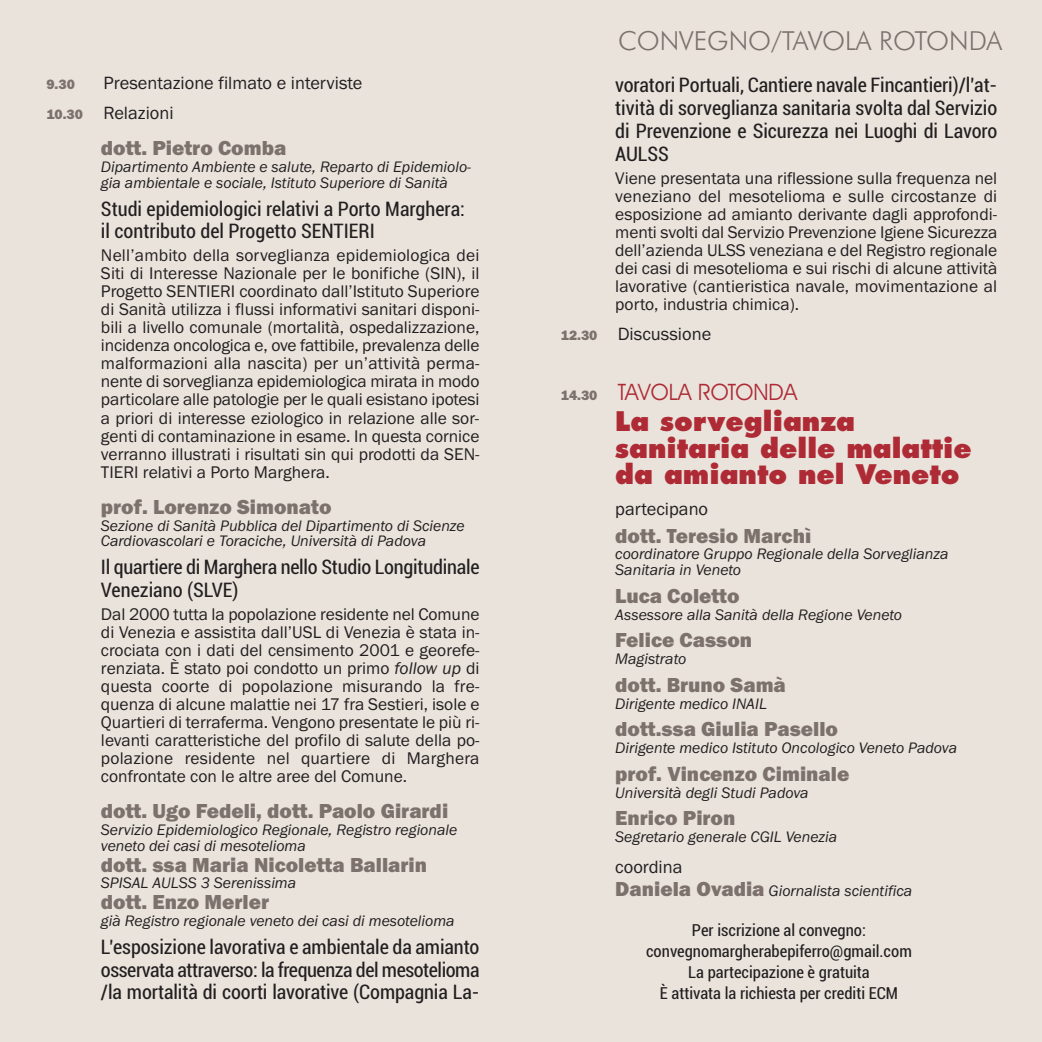
<style>
.page{position:relative;width:1042px;height:1042px;background:#fff}
.page>*{position:absolute;margin:0;border:0;box-sizing:border-box;transform-origin:0 0}
.t1{font:800 26.25px/26.2px "Futura Std";color:#ae2b35}
.t2{font:300 26.25px "Futura BT";color:#7d716c}
.t3{font:22.75px "Avant Garde IT Cby BT";color:#ae2b35}
.t4{font:800 21px "Franklin Gothic";color:#7d716c}
.t5{font:condensed 20.12px/22.8px "Roboto";letter-spacing:-.005em;color:#231f20}
.t6{font:18.38px/30.1px "Franklin Gothic";color:#231f20}
.t7{font:17.5px/18px "Franklin Gothic";color:#231f20;text-align:justify}
.t8{font:condensed 16.62px/21px "Roboto";color:#231f20;text-align:center}
.t9{font:italic 15.75px/15.8px "Franklin Gothic";color:#231f20}
.t10{font:800 14px "Franklin Gothic";color:#7d716c}
.s1{font-weight:800;font-size:14px;color:#7d716c}
.s2{font-style:italic}
.s3{font-family:"Franklin Gothic";font-weight:800;font-size:14px;color:#7d716c}
.s4{font-weight:800;font-style:normal;font-size:21px;color:#7d716c}
</style>
<div class="page">
<div style="left:0;top:0;width:1041px;height:1042px;background:#e9e3dc"></div>
<p class="t6" style="left:46px;top:68px;width:317px;text-indent:57px">Presentazione filmato e interviste<br><span class="s1">10.30</span> Relazioni</p>
<p class="t4" style="left:101px;top:136px;width:187px">dott. Pietro Comba</p>
<p class="t9" style="left:101px;top:159px;width:372px">Dipartimento Ambiente e salute, Reparto di Epidemiolo&shy;gia ambientale e sociale, Istituto Superiore di Sanità</p>
<p class="t5" style="left:101px;top:197px;width:365px">Studi epidemiologici relativi a Porto Marghera: il contributo del Progetto SENTIERI</p>
<p class="t7" style="left:101px;top:246px;width:380px">Nell’ambito della sorveglianza epidemiologica dei Siti di Interesse Nazionale per le bonifiche (SIN), il Progetto SENTIERI coordinato dall’Istituto Superiore di Sanità utilizza i flussi informativi sanitari disponi&shy;bili a livello comunale (mortalità, ospedalizzazione, incidenza oncologica e, ove fattibile, prevalenza delle malformazioni alla nascita) per un’attività perma&shy;nente di sorveglianza epidemiologica mirata in modo particolare alle patologie per le quali esistano ipotesi a priori di interesse eziologico in relazione alle sor&shy;genti di contaminazione in esame. In questa cornice verranno illustrati i risultati sin qui prodotti da SEN-TIERI relativi a Porto Marghera.</p>
<p class="t4" style="left:101px;top:494px;width:232px">prof. Lorenzo Simonato</p>
<p class="t9" style="left:101px;top:517px;width:365px">Sezione di Sanità Pubblica del Dipartimento di Scienze<br>Cardiovascolari e Toraciche, Università di Padova</p>
<p class="t5" style="left:101px;top:556px;width:380px">Il quartiere di Marghera nello Studio Longitudinale<br>Veneziano (SLVE)</p>
<p class="t7" style="left:101px;top:605px;width:380px">Dal 2000 tutta la popolazione residente nel Comune di Venezia e assistita dall’USL di Venezia è stata in&shy;crociata con i dati del censimento 2001 e georefe&shy;renziata. È stato poi condotto un primo <span class="s2">follow up</span> di questa coorte di popolazione misurando la fre&shy;quenza di alcune malattie nei 17 fra Sestieri, isole e Quartieri di terraferma. Vengono presentate le più ri&shy;levanti caratteristiche del profilo di salute della po&shy;polazione residente nel quartiere di Marghera confrontate con le altre aree del Comune.</p>
<p class="t4" style="left:101px;top:798px;width:349px">dott. Ugo Fedeli, dott. Paolo Girardi</p>
<p class="t9" style="left:101px;top:821px;width:358px">Servizio Epidemiologico Regionale, Registro regionale veneto dei casi di mesotelioma</p>
<p class="t4" style="left:101px;top:852px;width:328px">dott. ssa Maria Nicoletta Ballarin</p>
<p class="t9" style="left:101px;top:875px;width:197px">SPISAL AULSS 3 Serenissima</p>
<p class="t4" style="left:101px;top:890px;width:170px">dott. Enzo Merler</p>
<p class="t9" style="left:101px;top:913px;width:355px">già Registro regionale veneto dei casi di mesotelioma</p>
<p class="t5" style="left:101px;top:935px;width:380px;text-align:justify">L’esposizione lavorativa e ambientale da amianto osservata attraverso: la frequenza del mesotelioma /la mortalità di coorti lavorative (Compagnia La-</p>
<p class="t10" style="left:46px;top:76px;width:30px">9.30</p>
<h1 class="t2" style="left:618px;top:25px;width:386px">CONVEGNO/TAVOLA ROTONDA</h1>
<p class="t5" style="left:615px;top:74px;width:383px;text-align:justify">voratori Portuali, Cantiere navale Fincantieri)/l’at&shy;tività di sorveglianza sanitaria svolta dal Servizio di Prevenzione e Sicurezza nei Luoghi di Lavoro AULSS</p>
<p class="t7" style="left:615px;top:169px;width:383px">Viene presentata una riflessione sulla frequenza nel veneziano del mesotelioma e sulle circostanze di esposizione ad amianto derivante dagli approfondi&shy;menti svolti dal Servizio Prevenzione Igiene Sicurezza dell’azienda ULSS veneziana e del Registro regionale dei casi di mesotelioma e sui rischi di alcune attività lavorative (cantieristica navale, movimentazione al porto, industria chimica).</p>
<p class="t6" style="left:561px;top:318px;width:152px"><span class="s1">12.30</span> Discussione</p>
<h2 class="t3" style="left:561px;top:379px;width:238px"><span class="s3">14.30</span> TAVOLA ROTONDA</h2>
<h1 class="t1" style="left:615px;top:410px;width:358px">La sorveglianza sanitaria delle malattie da amianto nel Veneto</h1>
<p class="t6" style="left:615px;top:493px;width:94px">partecipano</p>
<p class="t4" style="left:615px;top:523px;width:198px">dott. Teresio Marchì</p>
<p class="t9" style="left:615px;top:546px;width:335px">coordinatore Gruppo Regionale della Sorveglianza<br>Sanitaria in Veneto</p>
<p class="t4" style="left:615px;top:583px;width:126px">Luca Coletto</p>
<p class="t9" style="left:615px;top:606px;width:288px">Assessore alla Sanità della Regione Veneto</p>
<p class="t4" style="left:615px;top:628px;width:138px">Felice Casson</p>
<p class="t9" style="left:615px;top:651px;width:73px">Magistrato</p>
<p class="t4" style="left:615px;top:672px;width:172px">dott. Bruno Samà</p>
<p class="t9" style="left:615px;top:695px;width:153px">Dirigente medico INAIL</p>
<p class="t4" style="left:615px;top:717px;width:224px">dott.ssa Giulia Pasello</p>
<p class="t9" style="left:615px;top:740px;width:343px">Dirigente medico Istituto Oncologico Veneto Padova</p>
<p class="t4" style="left:615px;top:761px;width:236px">prof. Vincenzo Ciminale</p>
<p class="t9" style="left:615px;top:784px;width:195px">Università degli Studi Padova</p>
<p class="t4" style="left:615px;top:806px;width:122px">Enrico Piron</p>
<p class="t9" style="left:615px;top:828px;width:223px">Segretario generale CGIL Venezia</p>
<p class="t6" style="left:615px;top:852px;width:69px">coordina</p>
<p class="t9" style="left:615px;top:882px;width:299px"><span class="s4">Daniela Ovadia</span> Giornalista scientifica</p>
<p class="t8" style="left:646px;top:920px;width:267px">Per iscrizione al convegno: convegnomargherabepiferro@gmail.com La partecipazione è gratuita<br>È attivata la richiesta per crediti ECM</p>
</div>
